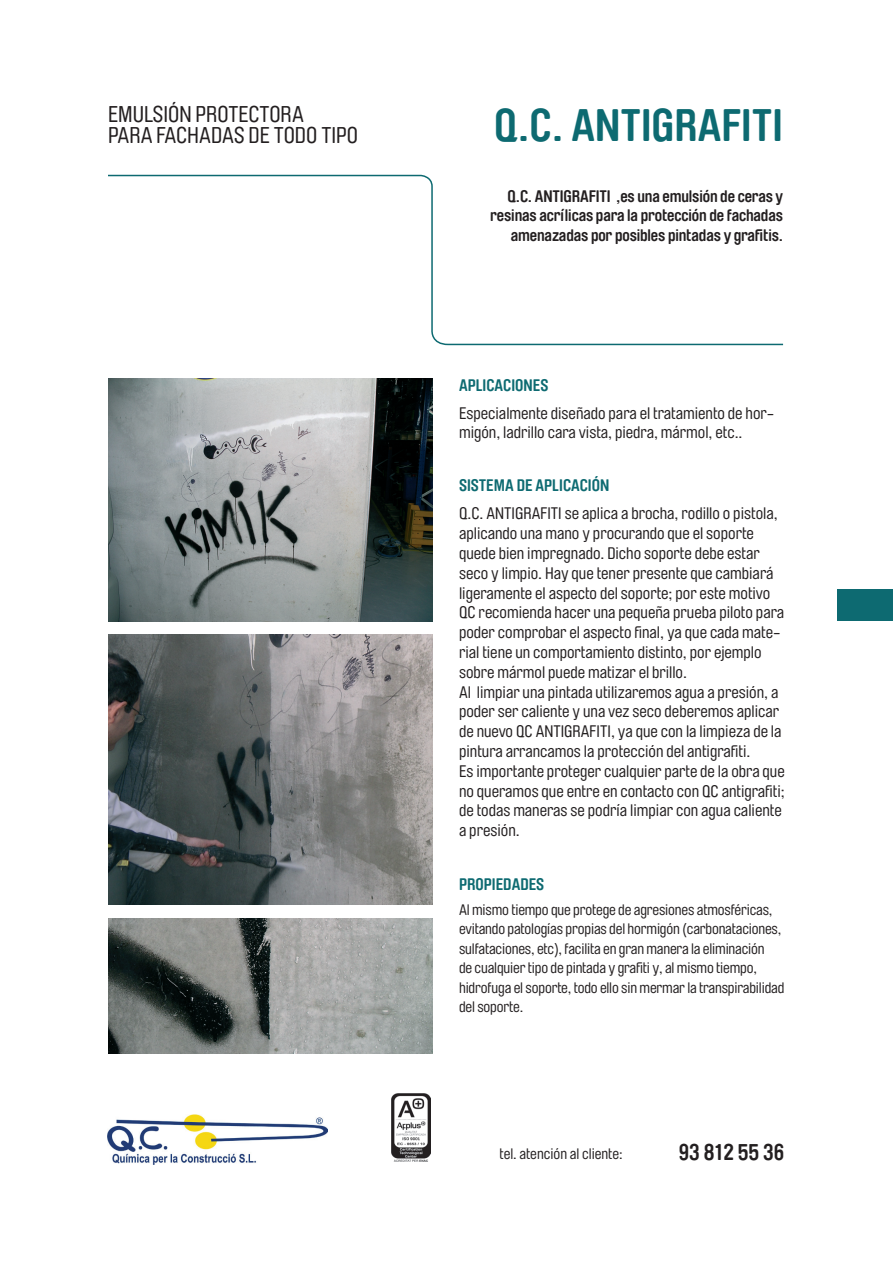
<style>
.page{position:relative;width:893px;height:1263px;background:#fff}
.page>*{position:absolute;margin:0;border:0;box-sizing:border-box;transform-origin:0 0}
.t1{font:700 45px "Brauer Neue";color:#0d6a71}
.t2{font:22.5px/21px "Brauer Neue";color:#231f20}
.t3{font:700 22.5px "Brauer Neue";color:#231f20}
.t4{font:16.5px/19.8px "Brauer Neue";color:#231f20}
.t5{font:700 16.5px/19.8px "Brauer Neue";letter-spacing:-.01em;color:#231f20;text-align:right}
.t6{font:700 16.5px "Brauer Neue";color:#0d6a71}
.t7{font:15px/19.5px "Brauer Neue";letter-spacing:-.01em;color:#231f20}
</style>
<div class="page">
<img style="left:108px;top:378px;width:324px;height:243px">
<img style="left:108px;top:918px;width:324px;height:135px">
<img style="left:108px;top:634px;width:324px;height:271px">
<img style="left:392px;top:1094px;width:39px;height:67px">
<svg style="left:108px;top:174px;width:676px;height:172px"></svg>
<img style="left:107px;top:1114px;width:220px;height:50px">
<div style="left:837px;top:589px;width:56px;height:32px;background:#0d6a71"></div>
<h2 class="t2" style="left:108px;top:104px;width:252px">EMULSIÓN PROTECTORA<br>PARA FACHADAS DE TODO TIPO</h2>
<h1 class="t1" style="left:494px;top:100px;width:290px">Q.C. ANTIGRAFITI</h1>
<p class="t5" style="left:490px;top:186px;width:294px">Q.C. ANTIGRAFITI ,es una emulsión de ceras y resinas acrílicas para la protección de fachadas amenazadas por posibles pintadas y grafitis.</p>
<p class="t6" style="left:459px;top:375px;width:91px">APLICACIONES</p>
<p class="t4" style="left:459px;top:403px;width:317px">Especialmente diseñado para el tratamiento de hor&shy;migón, ladrillo cara vista, piedra, mármol, etc..</p>
<p class="t6" style="left:459px;top:476px;width:152px">SISTEMA DE APLICACIÓN</p>
<p class="t4" style="left:459px;top:504px;width:327px">Q.C. ANTIGRAFITI se aplica a brocha, rodillo o pistola, aplicando una mano y procurando que el soporte quede bien impregnado. Dicho soporte debe estar seco y limpio. Hay que tener presente que cambiará ligeramente el aspecto del soporte; por este motivo QC recomienda hacer una pequeña prueba piloto para poder comprobar el aspecto final, ya que cada mate&shy;rial tiene un comportamiento distinto, por ejemplo sobre mármol puede matizar el brillo.<br>Al limpiar una pintada utilizaremos agua a presión, a poder ser caliente y una vez seco deberemos aplicar de nuevo QC ANTIGRAFITI, ya que con la limpieza de la pintura arrancamos la protección del antigrafiti.<br>Es importante proteger cualquier parte de la obra que no queramos que entre en contacto con QC antigrafiti; de todas maneras se podría limpiar con agua caliente a presión.</p>
<p class="t6" style="left:459px;top:875px;width:87px">PROPIEDADES</p>
<p class="t7" style="left:459px;top:900px;width:327px">Al mismo tiempo que protege de agresiones atmosféricas, evitando patologías propias del hormigón (carbonataciones, sulfataciones, etc), facilita en gran manera la eliminación<br>de cualquier tipo de pintada y grafiti y, al mismo tiempo, hidrofuga el soporte, todo ello sin mermar la transpirabilidad del soporte.</p>
<p class="t7" style="left:500px;top:1144px;width:125px">tel. atención al cliente:</p>
<h2 class="t3" style="left:679px;top:1140px;width:107px">93 812 55 36</h2>
</div>
